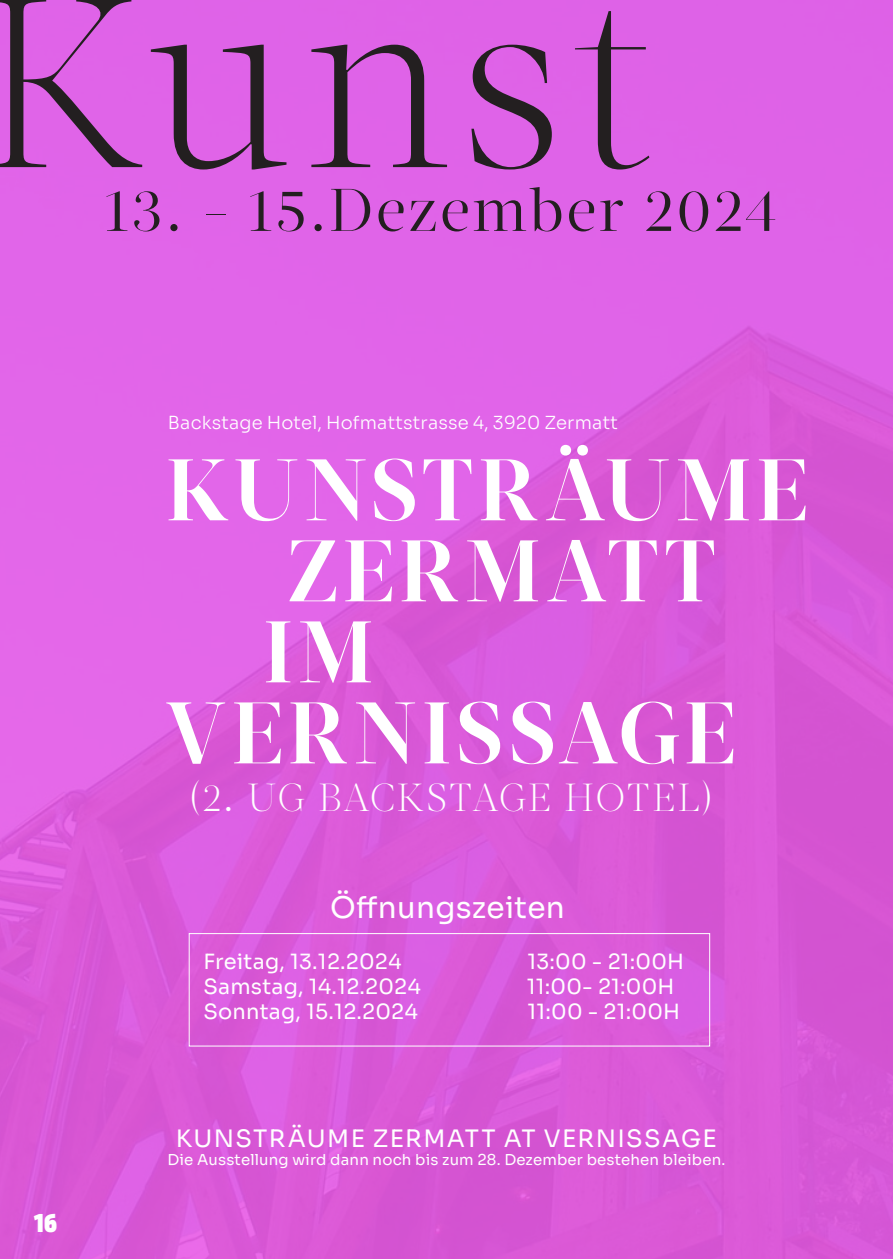
<style>
.page{position:relative;width:893px;height:1259px;background:#fff}
.page>*{position:absolute;margin:0;border:0;box-sizing:border-box;transform-origin:0 0}
.TITEL{font:300 240px "Acta Display";letter-spacing:.035em;color:#231f20}
.t1{font:700 87px/81px "Acta Display W01";letter-spacing:.055em;color:#fff;text-align:center}
.TITEL-2{font:60px "Acta Display";letter-spacing:.03em;color:#231f20}
.t2{font:300 39px "Acta Display";letter-spacing:.035em;color:#fff}
.t3{font:900 30px "Ropa Sans Pro";color:#fff}
.Lauftext_Regular{font:29.7px "Sora";letter-spacing:.01em;color:#fff}
.t4{font:24px "Sora";letter-spacing:.055em;color:#fff}
.Lauftext_Regular-2{font:21px "Sora";letter-spacing:.01em;color:#fff}
.Lauftext_Regular-3{font:18px "Sora";letter-spacing:.01em;color:#fff}
.Lauftext_Regular-4{font:15px "Sora";letter-spacing:.01em;color:#fff}
</style>
<div class="page">
<img style="left:0;top:0;width:893px;height:1259px">
<div style="left:189px;top:933px;width:521px;height:113px;border:1px solid #fff"></div>
<p class="TITEL" style="left:-23px;top:-56px;width:679px">Kunst</p>
<p class="TITEL-2" style="left:105px;top:175px;width:674px">13. - 15.Dezember 2024</p>
<p class="Lauftext_Regular-3" style="left:168px;top:408px;width:452px">Backstage Hotel, Hofmattstrasse 4, 3920 Zermatt</p>
<p class="t1" style="left:166px;top:451px;width:644px">KUNSTRÄUME<br>ZERMATT</p>
<p class="t1" style="left:263px;top:613px;width:112px">IM</p>
<p class="t1" style="left:166px;top:694px;width:571px">VERNISSAGE</p>
<p class="t2" style="left:188px;top:775px;width:528px">(2. UG BACKSTAGE HOTEL)</p>
<p class="Lauftext_Regular" style="left:330px;top:882px;width:236px">Öffnungszeiten</p>
<p class="Lauftext_Regular-2" style="left:203px;top:944px;width:200px">Freitag, 13.12.2024</p>
<p class="Lauftext_Regular-2" style="left:527px;top:944px;width:158px">13:00 - 21:00H</p>
<p class="Lauftext_Regular-2" style="left:203px;top:969px;width:219px">Samstag, 14.12.2024</p>
<p class="Lauftext_Regular-2" style="left:527px;top:969px;width:149px">11:00- 21:00H</p>
<p class="Lauftext_Regular-2" style="left:203px;top:994px;width:216px">Sonntag, 15.12.2024</p>
<p class="Lauftext_Regular-2" style="left:527px;top:994px;width:154px">11:00 - 21:00H</p>
<h3 class="t3" style="left:34px;top:1204px;width:25px">16</h3>
<p class="t4" style="left:176px;top:1118px;width:543px">KUNSTRÄUME ZERMATT AT VERNISSAGE</p>
<p class="Lauftext_Regular-4" style="left:168px;top:1147px;width:559px">Die Ausstellung wird dann noch bis zum 28. Dezember bestehen bleiben.</p>
</div>
